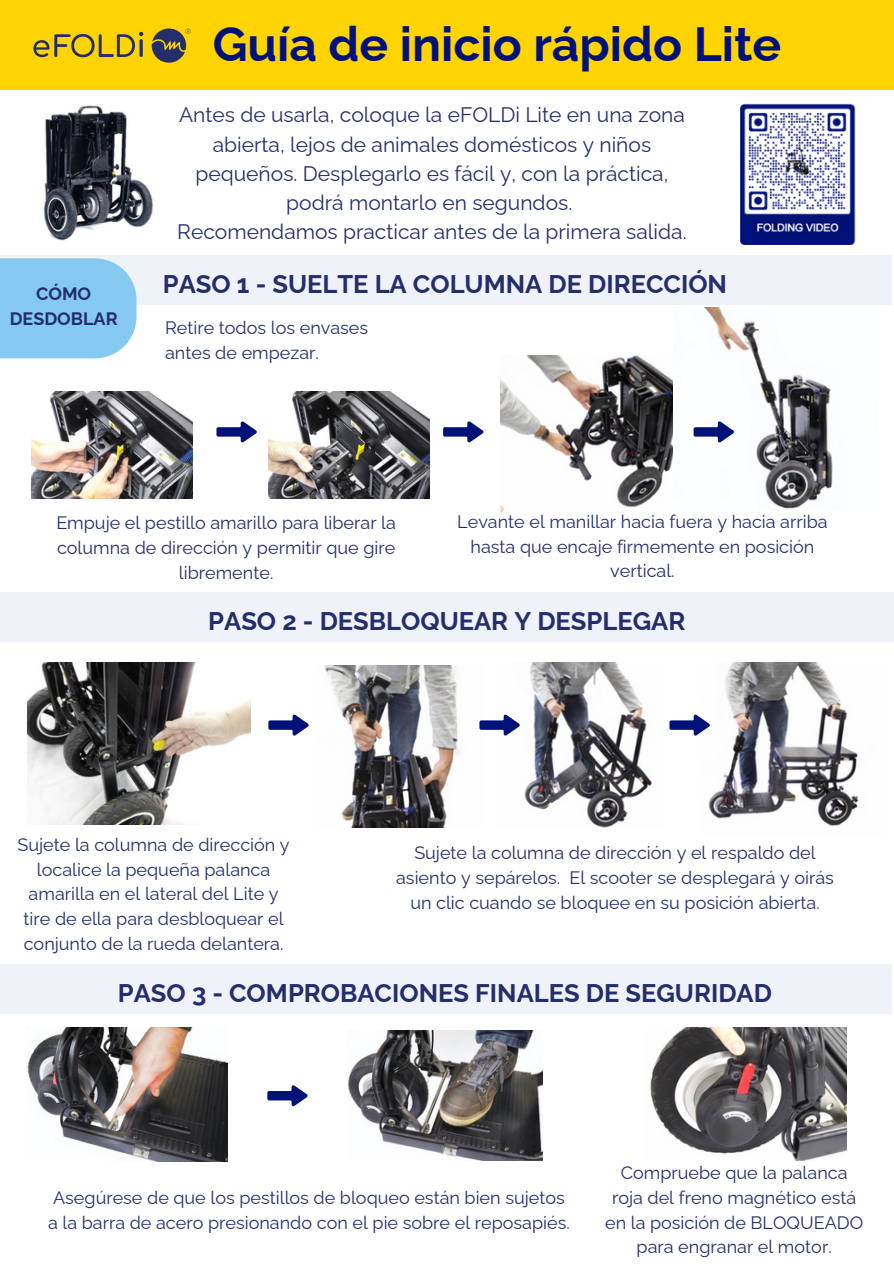
<style>
.page{position:relative;width:894px;height:1264px;background:#fff}
.page>*{position:absolute;margin:0;border:0;box-sizing:border-box;transform-origin:0 0}
.t1{font:700 48px "Raleway";color:#001277}
.t2{font:700 25.5px "Raleway";color:#232e6b}
.t3{font:21px/29.2px "Raleway";color:#232e6b;text-align:center}
.t4{font:18px/24.8px "Raleway";color:#232e6b;text-align:center}
.t5{font:700 18px/24.8px "Raleway";color:#232e6b;text-align:center}
</style>
<div class="page">
<div style="left:0;top:0;width:893px;height:89px;background:#ffd400"></div>
<img style="left:43px;top:105px;width:111px;height:136px">
<svg style="left:216px;top:421px;width:41px;height:22px"></svg>
<img style="left:500px;top:356px;width:173px;height:155px">
<img style="left:704px;top:308px;width:129px;height:201px">
<svg style="left:693px;top:421px;width:41px;height:22px"></svg>
<svg style="left:443px;top:421px;width:40px;height:22px"></svg>
<div style="left:0;top:256px;width:891px;height:49px;background:#eff2f8"></div>
<img style="left:708px;top:663px;width:150px;height:163px">
<svg style="left:669px;top:714px;width:40px;height:22px"></svg>
<img style="left:324px;top:665px;width:136px;height:162px">
<img style="left:524px;top:663px;width:128px;height:164px">
<svg style="left:479px;top:714px;width:41px;height:22px"></svg>
<svg style="left:268px;top:714px;width:41px;height:22px"></svg>
<img style="left:28px;top:663px;width:223px;height:162px">
<svg style="left:267px;top:1085px;width:41px;height:21px"></svg>
<img style="left:26px;top:1027px;width:201px;height:133px">
<img style="left:347px;top:1030px;width:195px;height:130px">
<img style="left:650px;top:1027px;width:196px;height:133px">
<div style="left:0;top:592px;width:893px;height:49px;background:#eff2f8"></div>
<div style="left:0;top:964px;width:891px;height:49px;background:#eff2f8"></div>
<img style="left:740px;top:103px;width:116px;height:141px">
<img style="left:32px;top:391px;width:160px;height:107px">
<img style="left:268px;top:391px;width:161px;height:107px">
<svg style="left:33px;top:32px;width:110px;height:25px"></svg>
<svg style="left:152px;top:28px;width:39px;height:35px"></svg>
<div style="left:0;top:258px;width:136px;height:100px;background:#85c9f0"></div>
<p class="t5" style="left:10px;top:281px;width:109px">CÓMO<br>DESDOBLAR</p>
<h3 class="t1" style="left:213px;top:16px;width:570px">Guía de inicio rápido Lite</h3>
<p class="t3" style="left:177px;top:100px;width:510px">Antes de usarla, coloque la eFOLDi Lite en una zona abierta, lejos de animales domésticos y niños pequeños. Desplegarlo es fácil y, con la práctica, podrá montarlo en segundos.<br>Recomendamos practicar antes de la primera salida.</p>
<p class="t2" style="left:163px;top:269px;width:565px">PASO 1 - SUELTE LA COLUMNA DE DIRECCIÓN</p>
<p class="t4" style="left:165px;top:315px;width:204px;text-align:left">Retire todos los envases antes de empezar.</p>
<h2 class="t4" style="left:56px;top:510px;width:341px">Empuje el pestillo amarillo para liberar la columna de dirección y permitir que gire libremente.</h2>
<h4 class="t4" style="left:457px;top:509px;width:372px">Levante el manillar hacia fuera y hacia arriba hasta que encaje firmemente en posición vertical.</h4>
<h1 class="t2" style="left:208px;top:606px;width:478px">PASO 2 - DESBLOQUEAR Y DESPLEGAR</h1>
<p class="t4" style="left:18px;top:832px;width:273px">Sujete la columna de dirección y localice la pequeña palanca amarilla en el lateral del Lite y tire de ella para desbloquear el conjunto de la rueda delantera.</p>
<p class="t4" style="left:396px;top:840px;width:439px">Sujete la columna de dirección y el respaldo del asiento y sepárelos. El scooter se desplegará y oirás un clic cuando se bloquee en su posición abierta.</p>
<p class="t2" style="left:118px;top:978px;width:655px">PASO 3 - COMPROBACIONES FINALES DE SEGURIDAD</p>
<p class="t4" style="left:48px;top:1184px;width:523px;text-align:left">Asegúrese de que los pestillos de bloqueo están bien sujetos a la barra de acero presionando con el pie sobre el reposapiés.</p>
<p class="t4" style="left:605px;top:1160px;width:259px">Compruebe que la palanca roja del freno magnético está en la posición de BLOQUEADO para engranar el motor.</p>
</div>
